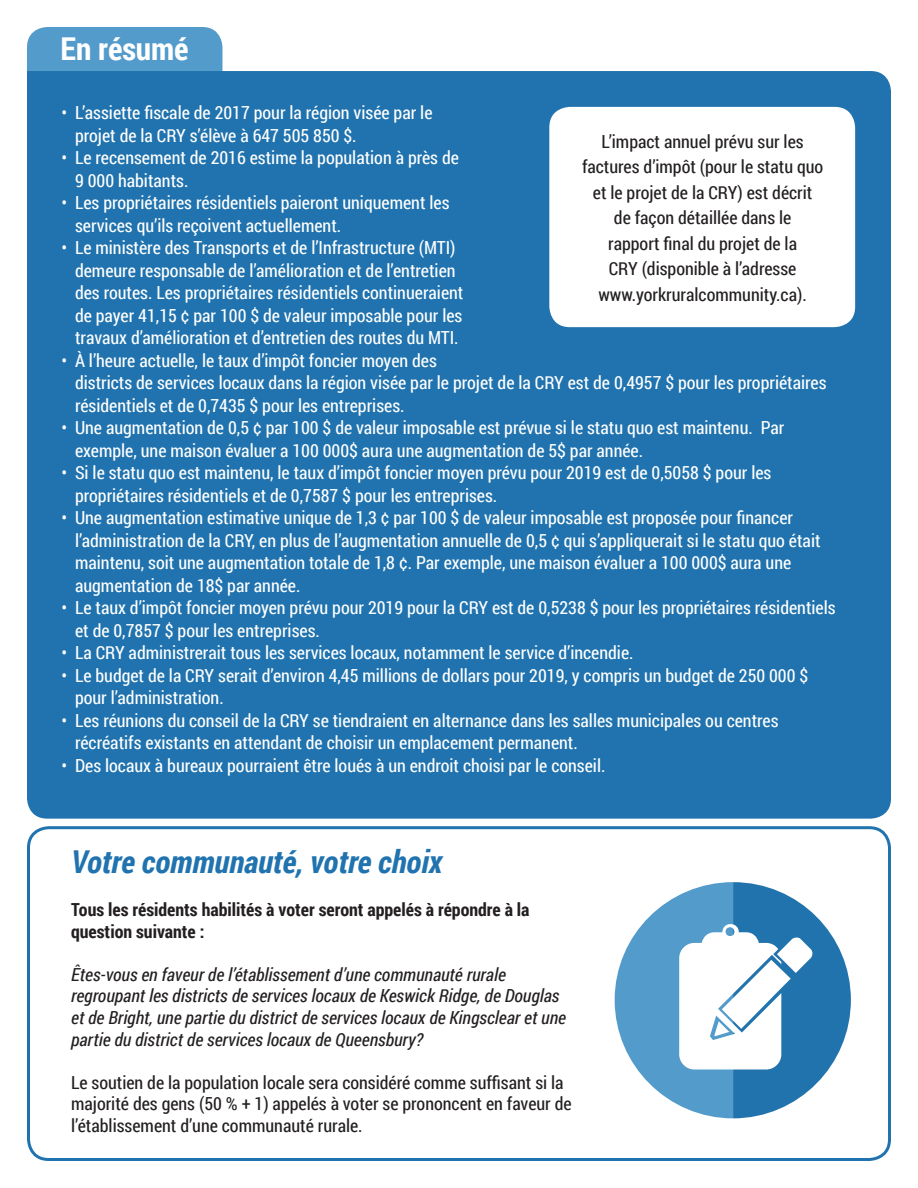
<style>
.page{position:relative;width:918px;height:1188px;background:#fff}
.page>*{position:absolute;margin:0;border:0;box-sizing:border-box;transform-origin:0 0}
.t1{font:italic 700 31.5px "Roboto Condensed";color:#2073ae}
.t2{font:700 31.5px "Roboto Condensed";letter-spacing:-.005em;color:#fff}
.t3{font:18px/22.5px "Roboto Condensed";color:#fff}
.t4{font:18px/21.6px "Roboto Condensed";color:#231f20}
.t5{font:italic 18px/21.6px "Roboto Condensed";color:#231f20}
.t6{font:700 18px/21.6px "Roboto Condensed";color:#231f20}
</style>
<div class="page">
<div style="left:27px;top:27px;width:195px;height:94px;background:#539bca;border-radius:20px"></div>
<div style="left:27px;top:71px;width:864px;height:748px;background:#2073ae"></div>
<div style="left:27px;top:826px;width:864px;height:335px;border:3px solid #2073ae;border-radius:20px"></div>
<div style="left:548px;top:105px;width:309px;height:224px;background:#fff;border-radius:22px"></div>
<div style="left:546px;top:104px;width:312px;height:226px;border:3px solid #2073ae;border-radius:22px"></div>
<svg style="left:615px;top:882px;width:236px;height:236px"></svg>
<p class="t2" style="left:61px;top:27px;width:129px">En résumé</p>
<p class="t3" style="left:75px;top:101px;width:359px;text-indent:-14px">• L’assiette fiscale de 2017 pour la région visée par le projet de la CRY s’élève à 647 505 850 $.</p>
<p class="t3" style="left:75px;top:146px;width:385px;text-indent:-14px">• Le recensement de 2016 estime la population à près de<br>9 000 habitants.</p>
<p class="t3" style="left:75px;top:191px;width:376px;text-indent:-14px">• Les propriétaires résidentiels paieront uniquement les services qu’ils reçoivent actuellement.</p>
<p class="t3" style="left:75px;top:236px;width:390px;text-indent:-14px">• Le ministère des Transports et de l’Infrastructure (MTI) demeure responsable de l’amélioration et de l’entretien des routes. Les propriétaires résidentiels continueraient de payer 41,15 ¢ par 100 $ de valeur imposable pour les travaux d’amélioration et d’entretien des routes du MTI.</p>
<p class="t3" style="left:75px;top:348px;width:753px;text-indent:-14px">• À l’heure actuelle, le taux d’impôt foncier moyen des<br>districts de services locaux dans la région visée par le projet de la CRY est de 0,4957 $ pour les propriétaires résidentiels et de 0,7435 $ pour les entreprises.</p>
<p class="t3" style="left:75px;top:416px;width:711px;text-indent:-14px">• Une augmentation de 0,5 ¢ par 100 $ de valeur imposable est prévue si le statu quo est maintenu. Par exemple, une maison évaluer a 100 000$ aura une augmentation de 5$ par année.</p>
<p class="t3" style="left:75px;top:461px;width:698px;text-indent:-14px">• Si le statu quo est maintenu, le taux d’impôt foncier moyen prévu pour 2019 est de 0,5058 $ pour les propriétaires résidentiels et de 0,7587 $ pour les entreprises.</p>
<p class="t3" style="left:75px;top:506px;width:747px;text-indent:-14px">• Une augmentation estimative unique de 1,3 ¢ par 100 $ de valeur imposable est proposée pour financer l’administration de la CRY, en plus de l’augmentation annuelle de 0,5 ¢ qui s’appliquerait si le statu quo était maintenu, soit une augmentation totale de 1,8 ¢. Par exemple, une maison évaluer a 100 000$ aura une augmentation de 18$ par année.</p>
<p class="t3" style="left:75px;top:596px;width:762px;text-indent:-14px">• Le taux d’impôt foncier moyen prévu pour 2019 pour la CRY est de 0,5238 $ pour les propriétaires résidentiels et de 0,7857 $ pour les entreprises.</p>
<p class="t3" style="left:62px;top:641px;width:574px">• La CRY administrerait tous les services locaux, notamment le service d’incendie.</p>
<p class="t3" style="left:75px;top:663px;width:735px;text-indent:-14px">• Le budget de la CRY serait d’environ 4,45 millions de dollars pour 2019, y compris un budget de 250 000 $ pour l’administration.</p>
<p class="t3" style="left:75px;top:708px;width:705px;text-indent:-14px">• Les réunions du conseil de la CRY se tiendraient en alternance dans les salles municipales ou centres récréatifs existants en attendant de choisir un emplacement permanent.</p>
<p class="t3" style="left:62px;top:753px;width:545px">• Des locaux à bureaux pourraient être loués à un endroit choisi par le conseil.</p>
<p class="t4" style="left:582px;top:128px;width:243px;line-height:25.5px;text-align:center">L’impact annuel prévu sur les factures d’impôt (pour le statu quo et le projet de la CRY) est décrit</p>
<p class="t4" style="left:614px;top:206px;width:179px">de façon détaillée dans le</p>
<p class="t4" style="left:608px;top:232px;width:190px">rapport final du projet de la</p>
<p class="t4" style="left:609px;top:257px;width:189px">CRY (disponible à l’adresse</p>
<p class="t4" style="left:598px;top:283px;width:210px">www.yorkruralcommunity.ca).</p>
<p class="t1" style="left:71px;top:840px;width:373px">Votre communauté, votre choix</p>
<p class="t6" style="left:71px;top:898px;width:460px">Tous les résidents habilités à voter seront appelés à répondre à la question suivante :</p>
<p class="t5" style="left:71px;top:963px;width:496px">Êtes-vous en faveur de l’établissement d’une communauté rurale regroupant les districts de services locaux de Keswick Ridge, de Douglas et de Bright, une partie du district de services locaux de Kingsclear et une partie du district de services locaux de Queensbury?</p>
<p class="t4" style="left:71px;top:1071px;width:502px">Le soutien de la population locale sera considéré comme suffisant si la majorité des gens (50 % + 1) appelés à voter se prononcent en faveur de l’établissement d’une communauté rurale.</p>
</div>
